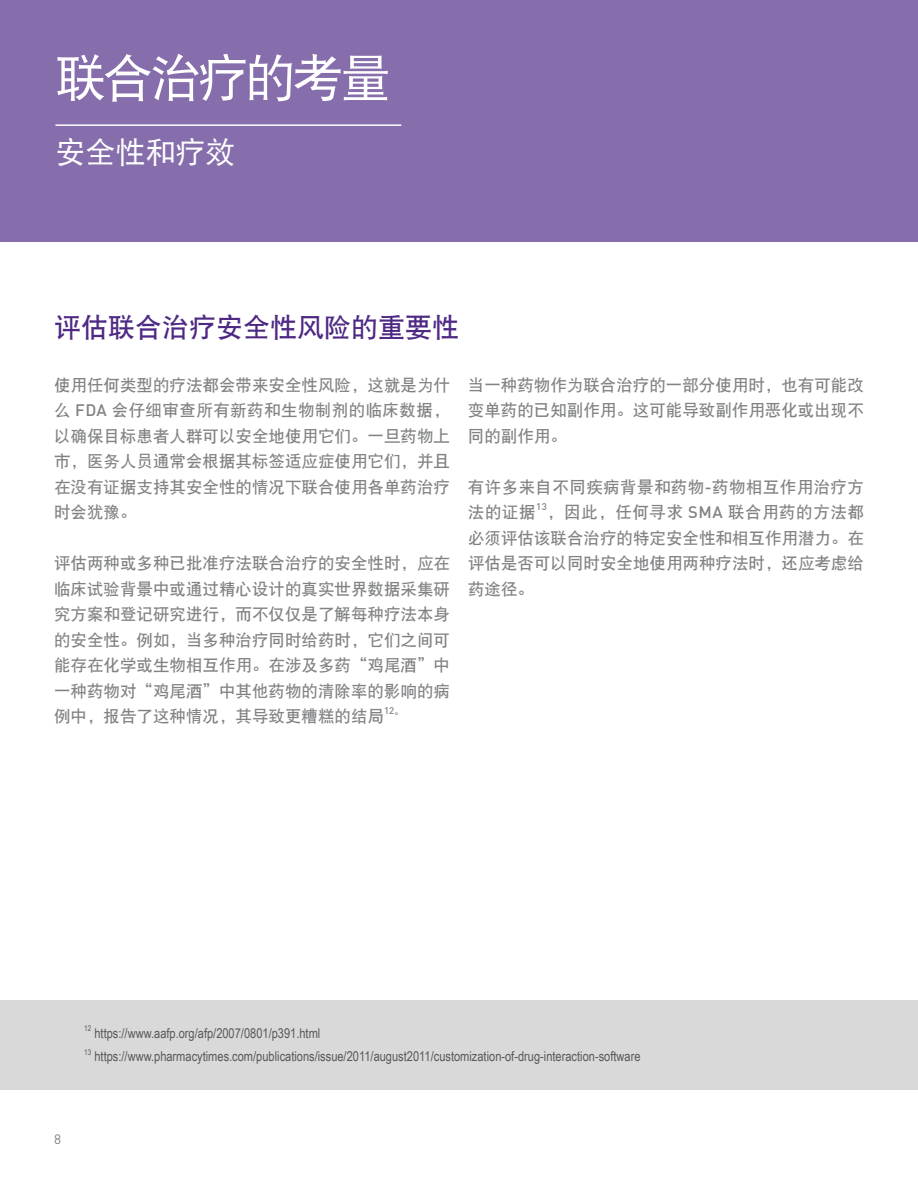
<style>
.page{position:relative;width:918px;height:1188px;background:#fff}
.page>*{position:absolute;margin:0;border:0;box-sizing:border-box;transform-origin:0 0}
.t1{font:51px "DF Hei W5";letter-spacing:-.075em;color:#fff}
.t2{font:30px "DF Hei W5";color:#fff}
.t3{font:27px "DF Hei W7";color:#4e2984}
.t4{font:16.5px/25.5px "DF Hei W7";color:#808284;text-align:justify}
.t5{font:16.5px/25.5px "DF Hei W7";letter-spacing:.025em;color:#808284}
.t6{font:13.5px "Arial Narrow";color:#58585b}
.t7{font:13.5px "DINOT";color:#808284}
.t8{font:500 9.6px "DINOT";color:#808284}
.t9{font:7.8px "Arial Narrow";color:#58585b}
.s1{font-family:"DINOT";font-weight:500}
.s2{font-family:"DF Hei W7";font-weight:400}
</style>
<div class="page">
<div style="left:0;top:0;width:918px;height:242px;background:#866dab"></div>
<hr style="left:55px;top:124px;width:346px;height:2px;background:#fff">
<div style="left:0;top:1000px;width:918px;height:90px;background:#d9d9d9"></div>
<h1 class="t1" style="left:55px;top:52px;width:337px">联合治疗的考量</h1>
<h2 class="t2" style="left:55px;top:137px;width:181px">安全性和疗效</h2>
<h3 class="t3" style="left:54px;top:314px;width:406px">评估联合治疗安全性风险的重要性</h3>
<p class="t4" style="left:54px;top:372px;width:397px">使用任何类型的疗法都会带来安全性风险，这就是为什么 <span class="s1">FDA</span> 会仔细审查所有新药和生物制剂的临床数据，以确保目标患者人群可以安全地使用它们。一旦药物上市，医务人员通常会根据其标签适应症使用它们，并且在没有证据支持其安全性的情况下联合使用各单药治疗时会犹豫。</p>
<p class="t4" style="left:54px;top:551px;width:397px">评估两种或多种已批准疗法联合治疗的安全性时，应在临床试验背景中或通过精心设计的真实世界数据采集研究方案和登记研究进行，而不仅仅是了解每种疗法本身的安全性。例如，当多种治疗同时给药时，它们之间可能存在化学或生物相互作用。在涉及多药“鸡尾酒”中一种药物对“鸡尾酒”中其他药物的清除率的影响的病例中，报告了这种情况，其导致更糟糕的结局</p>
<p class="t8" style="left:384px;top:705px;width:21px">12<span class="s2">。</span></p>
<p class="t4" style="left:468px;top:372px;width:397px">当一种药物作为联合治疗的一部分使用时，也有可能改变单药的已知副作用。这可能导致副作用恶化或出现不同的副作用。</p>
<p class="t5" style="left:468px;top:474px;width:397px">有许多来自不同疾病背景和药物<span class="s1">-</span>药物相互作用治疗方法的证据</p>
<p class="t8" style="left:536px;top:501px;width:12px">13</p>
<p class="t4" style="left:468px;top:500px;width:398px;text-indent:79px">，因此，任何寻求 <span class="s1">SMA</span> 联合用药的方法都必须评估该联合治疗的特定安全性和相互作用潜力。在评估是否可以同时安全地使用两种疗法时，还应考虑给药途径。</p>
<p class="t9" style="left:84px;top:1023px;width:9px">12</p>
<p class="t6" style="left:94px;top:1023px;width:227px">https://www.aafp.org/afp/2007/0801/p391.html</p>
<p class="t9" style="left:84px;top:1046px;width:9px">13</p>
<p class="t6" style="left:94px;top:1047px;width:548px">https://www.pharmacytimes.com/publications/issue/2011/august2011/customization-of-drug-interaction-software</p>
<p class="t7" style="left:54px;top:1131px;width:9px">8</p>
</div>
